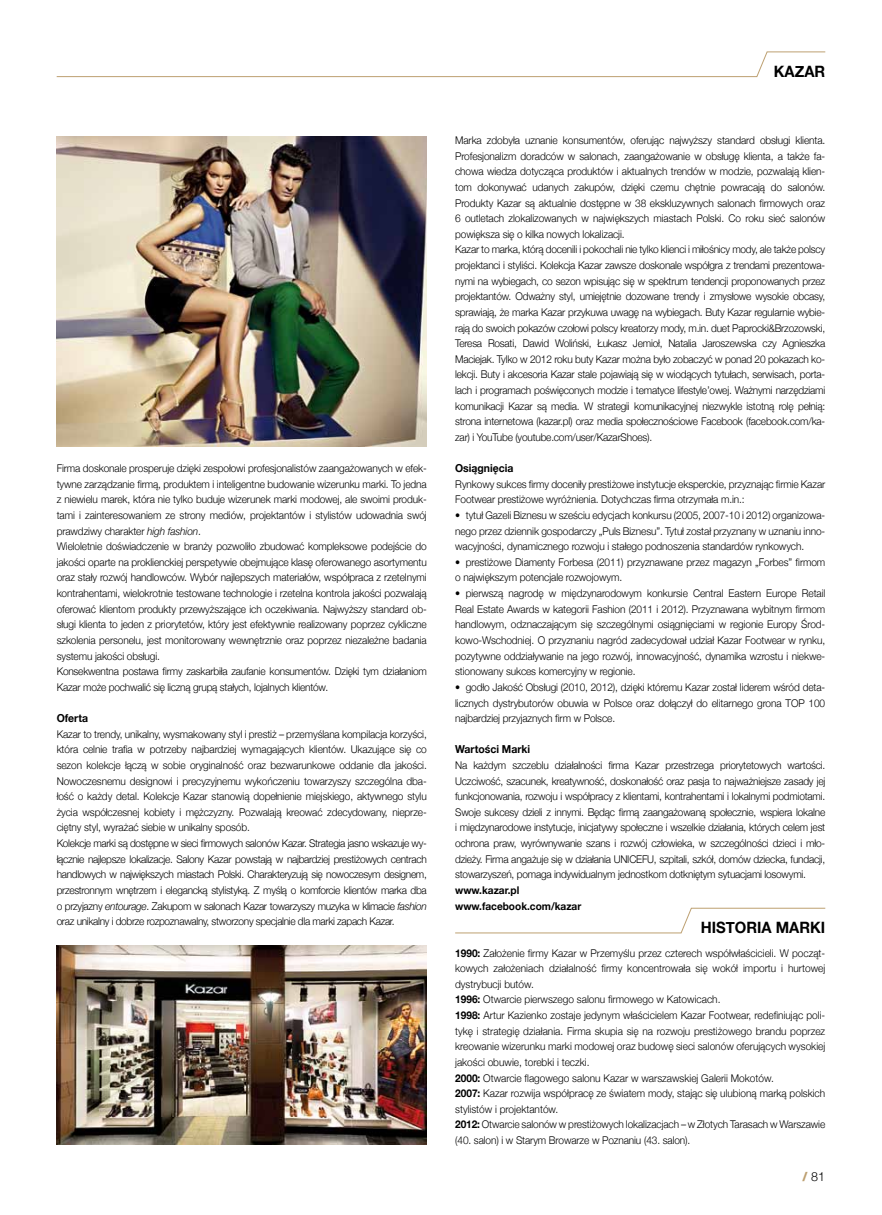
<style>
.page{position:relative;width:882px;height:1215px;background:#fff}
.page>*{position:absolute;margin:0;border:0;box-sizing:border-box;transform-origin:0 0}
.t1{font:700 15.62px "Helvetica Neue";color:#000;scale:.95 1}
.t2{font:300 12.5px "Helvetica Neue";color:#000}
.t3{font:700 11px "Helvetica Neue";color:#000;scale:.95 1}
.t4{font:300 10.62px/15.6px "Helvetica Neue";letter-spacing:-.01em;color:#000;scale:.95 1}
.t5{font:700 10.62px/15.6px "Helvetica Neue";color:#000;scale:.95 1}
.s1{font-style:italic}
.s2{font-weight:700}
.s3{font-family:"Helvetica Neue LT Pro";font-weight:800;color:#bda071}
</style>
<div class="page">
<svg style="left:56px;top:51px;width:770px;height:26px"></svg>
<svg style="left:455px;top:907px;width:371px;height:27px"></svg>
<img style="left:57px;top:136px;width:370px;height:310px">
<img style="left:57px;top:945px;width:370px;height:199px">
<p class="t4" style="left:57px;top:460px;width:391px">Firma doskonale prosperuje dzięki zespołowi profesjonalistów zaangażowanych w efek&shy;tywne zarządzanie firmą, produktem i inteligentne budowanie wizerunku marki. To jedna z niewielu marek, która nie tylko buduje wizerunek marki modowej, ale swoimi produk&shy;tami i zainteresowaniem ze strony mediów, projektantów i stylistów udowadnia swój prawdziwy charakter <span class="s1">high fashion</span>.<br>Wieloletnie doświadczenie w branży pozwoliło zbudować kompleksowe podejście do jakości oparte na proklienckiej perspetywie obejmujące klasę oferowanego asortymentu oraz stały rozwój handlowców. Wybór najlepszych materiałów, współpraca z rzetelnymi kontrahentami, wielokrotnie testowane technologie i rzetelna kontrola jakości pozwalają oferować klientom produkty przewyższające ich oczekiwania. Najwyższy standard ob&shy;sługi klienta to jeden z priorytetów, który jest efektywnie realizowany poprzez cykliczne szkolenia personelu, jest monitorowany wewnętrznie oraz poprzez niezależne badania systemu jakości obsługi.<br>Konsekwentna postawa firmy zaskarbiła zaufanie konsumentów. Dzięki tym działaniom Kazar może pochwalić się liczną grupą stałych, lojalnych klientów.</p>
<p class="t3" style="left:57px;top:711px;width:35px">Oferta</p>
<p class="t4" style="left:57px;top:726px;width:391px">Kazar to trendy, unikalny, wysmakowany styl i prestiż – przemyślana kompilacja korzyści, która celnie trafia w potrzeby najbardziej wymagających klientów. Ukazujące się co sezon kolekcje łączą w sobie oryginalność oraz bezwarunkowe oddanie dla jakości.<br>Nowoczesnemu designowi i precyzyjnemu wykończeniu towarzyszy szczególna dba&shy;łość o każdy detal. Kolekcje Kazar stanowią dopełnienie miejskiego, aktywnego stylu życia współczesnej kobiety i mężczyzny. Pozwalają kreować zdecydowany, nieprze&shy;ciętny styl, wyrażać siebie w unikalny sposób.<br>Kolekcje marki są dostępne w sieci firmowych salonów Kazar. Strategia jasno wskazuje wy&shy;łącznie najlepsze lokalizacje. Salony Kazar powstają w najbardziej prestiżowych centrach handlowych w największych miastach Polski. Charakteryzują się nowoczesym designem, przestronnym wnętrzem i elegancką stylistyką. Z myślą o komforcie klientów marka dba o przyjazny <span class="s1">entourage</span>. Zakupom w salonach Kazar towarzyszy muzyka w klimacie <span class="s1">fashion </span>oraz unikalny i dobrze rozpoznawalny, stworzony specjalnie dla marki zapach Kazar.</p>
<h1 class="t1" style="left:774px;top:62px;width:56px">KAZAR</h1>
<p class="t4" style="left:455px;top:132px;width:391px">Marka zdobyła uznanie konsumentów, oferując najwyższy standard obsługi klienta.<br>Profesjonalizm doradców w salonach, zaangażowanie w obsługę klienta, a także fa&shy;chowa wiedza dotycząca produktów i aktualnych trendów w modzie, pozwalają klien&shy;tom dokonywać udanych zakupów, dzięki czemu chętnie powracają do salonów.<br>Produkty Kazar są aktualnie dostępne w 38 ekskluzywnych salonach firmowych oraz 6 outletach zlokalizowanych w największych miastach Polski. Co roku sieć salonów powiększa się o kilka nowych lokalizacji.<br>Kazar to marka, którą docenili i pokochali nie tylko klienci i miłośnicy mody, ale także polscy projektanci i styliści. Kolekcja Kazar zawsze doskonale współgra z trendami prezentowa&shy;nymi na wybiegach, co sezon wpisując się w spektrum tendencji proponowanych przez projektantów. Odważny styl, umiejętnie dozowane trendy i zmysłowe wysokie obcasy, sprawiają, że marka Kazar przykuwa uwagę na wybiegach. Buty Kazar regularnie wybie&shy;rają do swoich pokazów czołowi polscy kreatorzy mody, m.in. duet Paprocki&amp;Brzozowski, Teresa Rosati, Dawid Woliński, Łukasz Jemioł, Natalia Jaroszewska czy Agnieszka Maciejak. Tylko w 2012 roku buty Kazar można było zobaczyć w ponad 20 pokazach ko&shy;lekcji. Buty i akcesoria Kazar stale pojawiają się w wiodących tytułach, serwisach, porta&shy;lach i programach poświęconych modzie i tematyce lifestyle’owej. Ważnymi narzędziami komunikacji Kazar są media. W strategii komunikacyjnej niezwykle istotną rolę pełnią: strona internetowa (kazar.pl) oraz media społecznościowe Facebook (facebook.com/ka&shy;zar) i YouTube (youtube.com/user/KazarShoes).</p>
<p class="t3" style="left:455px;top:461px;width:63px">Osiągnięcia</p>
<p class="t4" style="left:455px;top:476px;width:391px">Rynkowy sukces firmy doceniły prestiżowe instytucje eksperckie, przyznając firmie Kazar<br>Footwear prestiżowe wyróżnienia. Dotychczas firma otrzymała m.in.:</p>
<p class="t4" style="left:455px;top:507px;width:391px;text-align:justify">• tytuł Gazeli Biznesu w sześciu edycjach konkursu (2005, 2007-10 i 2012) organizowa&shy;nego przez dziennik gospodarczy „Puls Biznesu”. Tytuł został przyznany w uznaniu inno&shy;wacyjności, dynamicznego rozwoju i stałego podnoszenia standardów rynkowych.</p>
<p class="t4" style="left:455px;top:554px;width:391px">• prestiżowe Diamenty Forbesa (2011) przyznawane przez magazyn „Forbes” firmom o największym potencjale rozwojowym.</p>
<p class="t4" style="left:455px;top:585px;width:391px;text-align:justify">• pierwszą nagrodę w międzynarodowym konkursie Central Eastern Europe Retail Real Estate Awards w kategorii Fashion (2011 i 2012). Przyznawana wybitnym firmom handlowym, odznaczającym się szczególnymi osiągnięciami w regionie Europy Środ&shy;kowo-Wschodniej. O przyznaniu nagród zadecydował udział Kazar Footwear w rynku, pozytywne oddziaływanie na jego rozwój, innowacyjność, dynamika wzrostu i niekwe&shy;stionowany sukces komercyjny w regionie.</p>
<p class="t4" style="left:455px;top:679px;width:391px;text-align:justify">• godło Jakość Obsługi (2010, 2012), dzięki któremu Kazar został liderem wśród deta&shy;licznych dystrybutorów obuwia w Polsce oraz dołączył do elitarnego grona TOP 100 najbardziej przyjaznych firm w Polsce.</p>
<p class="t3" style="left:455px;top:743px;width:81px">Wartości Marki</p>
<p class="t4" style="left:455px;top:757px;width:391px;text-align:justify">Na każdym szczeblu działalności firma Kazar przestrzega priorytetowych wartości.<br>Uczciwość, szacunek, kreatywność, doskonałość oraz pasja to najważniejsze zasady jej funkcjonowania, rozwoju i współpracy z klientami, kontrahentami i lokalnymi podmiotami.<br>Swoje sukcesy dzieli z innymi. Będąc firmą zaangażowaną społecznie, wspiera lokalne i międzynarodowe instytucje, inicjatywy społeczne i wszelkie działania, których celem jest ochrona praw, wyrównywanie szans i rozwój człowieka, w szczególności dzieci i mło&shy;dzieży. Firma angażuje się w działania UNICEFU, szpitali, szkół, domów dziecka, fundacji, stowarzyszeń, pomaga indywidualnym jednostkom dotkniętym sytuacjami losowymi.</p>
<p class="t5" style="left:455px;top:882px;width:134px">www.kazar.pl www.facebook.com/kazar</p>
<p class="t4" style="left:455px;top:945px;width:391px"><span class="s2">1990:</span> Założenie firmy Kazar w Przemyślu przez czterech współwłaścicieli. W począt&shy;kowych założeniach działalność firmy koncentrowała się wokół importu i hurtowej dystrybucji butów.<br><span class="s2">1996:</span> Otwarcie pierwszego salonu firmowego w Katowicach.<br><span class="s2">1998:</span> Artur Kazienko zostaje jedynym właścicielem Kazar Footwear, redefiniując poli&shy;tykę i strategię działania. Firma skupia się na rozwoju prestiżowego brandu poprzez kreowanie wizerunku marki modowej oraz budowę sieci salonów oferujących wysokiej jakości obuwie, torebki i teczki.<br><span class="s2">2000:</span> Otwarcie flagowego salonu Kazar w warszawskiej Galerii Mokotów.<br><span class="s2">2007:</span> Kazar rozwija współpracę ze światem mody, stając się ulubioną marką polskich stylistów i projektantów.<br><span class="s2">2012:</span> Otwarcie salonów w prestiżowych lokalizacjach – w Złotych Tarasach w Warszawie (40. salon) i w Starym Browarze w Poznaniu (43. salon).</p>
<h1 class="t1" style="left:701px;top:918px;width:133px">HISTORIA MARKI</h1>
<p class="t2" style="left:802px;top:1169px;width:24px"><span class="s3">/</span> 81</p>
</div>
